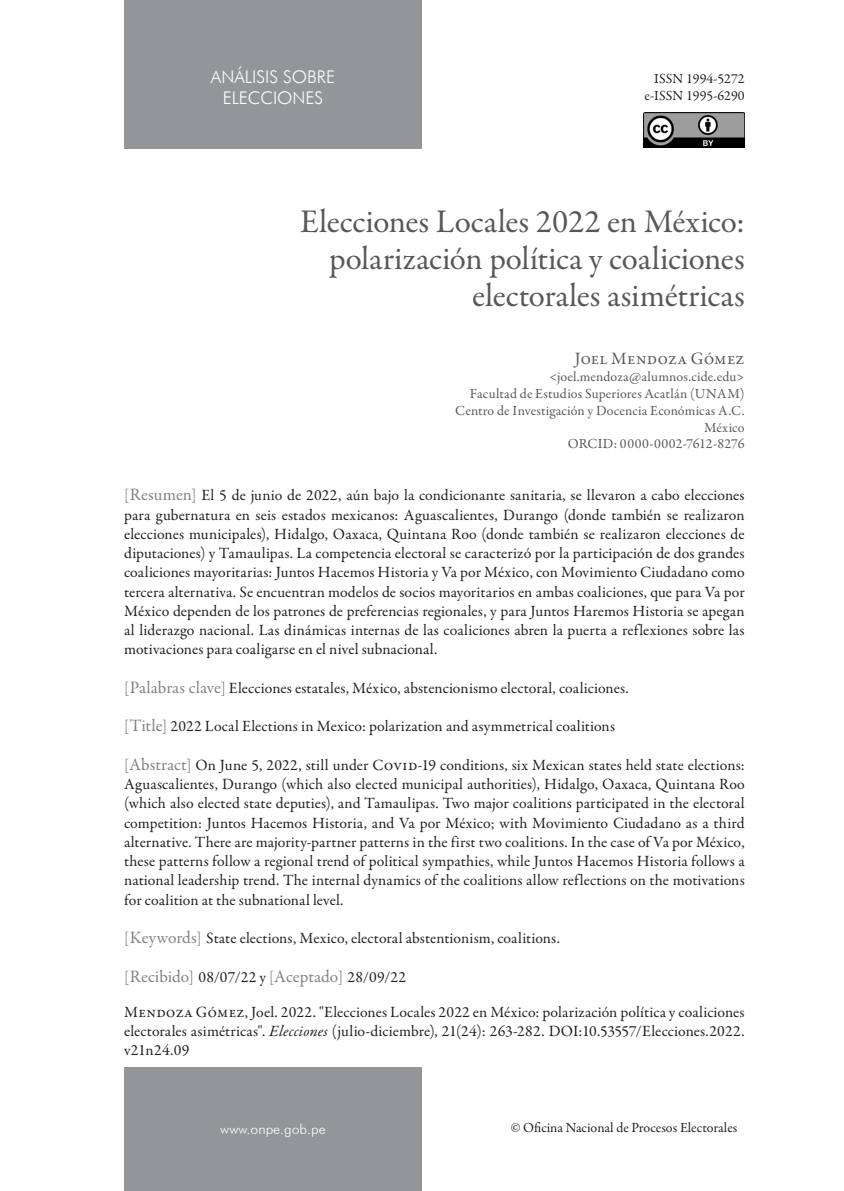
<style>
.page{position:relative;width:844px;height:1191px;background:#fff}
.page>*{position:absolute;margin:0;border:0;box-sizing:border-box;transform-origin:0 0}
.t1{font:33.25px/36.8px "Garamond Premr Pro";color:#57585a;text-align:right}
.t2{font:300 17.5px/21px "Futura BT";color:#fff;text-align:center}
.t3{font:17.5px "Garamond Premr Pro";letter-spacing:.01em;color:#57585a}
.t4{font:15.75px/19.2px "Garamond Premr Pro";letter-spacing:.015em;color:#231f20;text-align:justify}
.t5{font:14px "Garamond Premr Pro";letter-spacing:.015em;color:#57585a}
.t6{font:14px/16.8px "Garamond Premr Pro";color:#231f20;text-align:right}
.t7{font:300 14px "Futura BT";color:#fff}
.s1{color:#808285}
.s2{font-size:17.5px;color:#808285}
.s3{font-style:italic}
</style>
<div class="page">
<div style="left:124px;top:0;width:298px;height:149px;background:#939598"></div>
<div style="left:124px;top:1067px;width:298px;height:124px;background:#939598"></div>
<img style="left:643px;top:112px;width:101px;height:35px">
<p class="t2" style="left:211px;top:66px;width:126px">ANÁLISIS SOBRE<br>ELECCIONES</p>
<p class="t6" style="left:644px;top:70px;width:101px">ISSN 1994-5272 e-ISSN 1995-6290</p>
<p class="t1" style="left:300px;top:204px;width:446px">Elecciones Locales 2022 en México:</p>
<p class="t1" style="left:329px;top:241px;width:417px">polarización política y coaliciones electorales asimétricas</p>
<p class="t3" style="left:574px;top:348px;width:171px">Joel Mendoza Gómez</p>
<p class="t5" style="left:549px;top:368px;width:197px">&lt;joel.mendoza@alumnos.cide.edu&gt;</p>
<p class="t5" style="left:469px;top:385px;width:276px">Facultad de Estudios Superiores Acatlán (UNAM)</p>
<p class="t5" style="left:455px;top:402px;width:291px">Centro de Investigación y Docencia Económicas A.C.</p>
<p class="t5" style="left:704px;top:419px;width:42px">México</p>
<p class="t5" style="left:567px;top:435px;width:178px">ORCID: 0000-0002-7612-8276</p>
<p class="t4" style="left:124px;top:486px;width:622px"><span class="s1">[</span><span class="s2">Resumen</span><span class="s1">]</span> El 5 de junio de 2022, aún bajo la condicionante sanitaria, se llevaron a cabo elecciones para gubernatura en seis estados mexicanos: Aguascalientes, Durango (donde también se realizaron elecciones municipales), Hidalgo, Oaxaca, Quintana Roo (donde también se realizaron elecciones de diputaciones) y Tamaulipas. La competencia electoral se caracterizó por la participación de dos grandes coaliciones mayoritarias: Juntos Hacemos Historia y Va por México, con Movimiento Ciudadano como tercera alternativa. Se encuentran modelos de socios mayoritarios en ambas coaliciones, que para Va por México dependen de los patrones de preferencias regionales, y para Juntos Haremos Historia se apegan al liderazgo nacional. Las dinámicas internas de las coaliciones abren la puerta a reflexiones sobre las motivaciones para coaligarse en el nivel subnacional.</p>
<p class="t4" style="left:124px;top:678px;width:506px"><span class="s1">[</span><span class="s2">Palabras clave</span><span class="s1">]</span> Elecciones estatales, México, abstencionismo electoral, coaliciones.</p>
<p class="t4" style="left:124px;top:717px;width:492px"><span class="s1">[</span><span class="s2">Title</span><span class="s1">]</span> 2022 Local Elections in Mexico: polarization and asymmetrical coalitions</p>
<p class="t4" style="left:124px;top:755px;width:622px"><span class="s1">[</span><span class="s2">Abstract</span><span class="s1">]</span> On June 5, 2022, still under Covid-19 conditions, six Mexican states held state elections:<br>Aguascalientes, Durango (which also elected municipal authorities), Hidalgo, Oaxaca, Quintana Roo (which also elected state deputies), and Tamaulipas. Two major coalitions participated in the electoral competition: Juntos Hacemos Historia, and Va por México; with Movimiento Ciudadano as a third alternative. There are majority-partner patterns in the first two coalitions. In the case of Va por México, these patterns follow a regional trend of political sympathies, while Juntos Hacemos Historia follows a national leadership trend. The internal dynamics of the coalitions allow reflections on the motivations for coalition at the subnational level.</p>
<p class="t4" style="left:124px;top:929px;width:437px"><span class="s1">[</span><span class="s2">Keywords</span><span class="s1">]</span> State elections, Mexico, electoral abstentionism, coalitions.</p>
<p class="t4" style="left:124px;top:967px;width:283px"><span class="s1">[</span><span class="s2">Recibido</span><span class="s1">]</span> 08/07/22 y <span class="s1">[</span><span class="s2">Aceptado</span><span class="s1">]</span> 28/09/22</p>
<p class="t4" style="left:124px;top:1002px;width:622px">Mendoza Gómez, Joel. 2022. "Elecciones Locales 2022 en México: polarización política y coaliciones electorales asimétricas". <span class="s3">Elecciones</span> (julio-diciembre), 21(24): 263-282. DOI:10.53557/Elecciones.2022. v21n24.09</p>
<p class="t7" style="left:220px;top:1120px;width:107px">www.onpe.gob.pe</p>
<p class="t6" style="left:510px;top:1119px;width:228px">© Oficina Nacional de Procesos Electorales</p>
</div>
